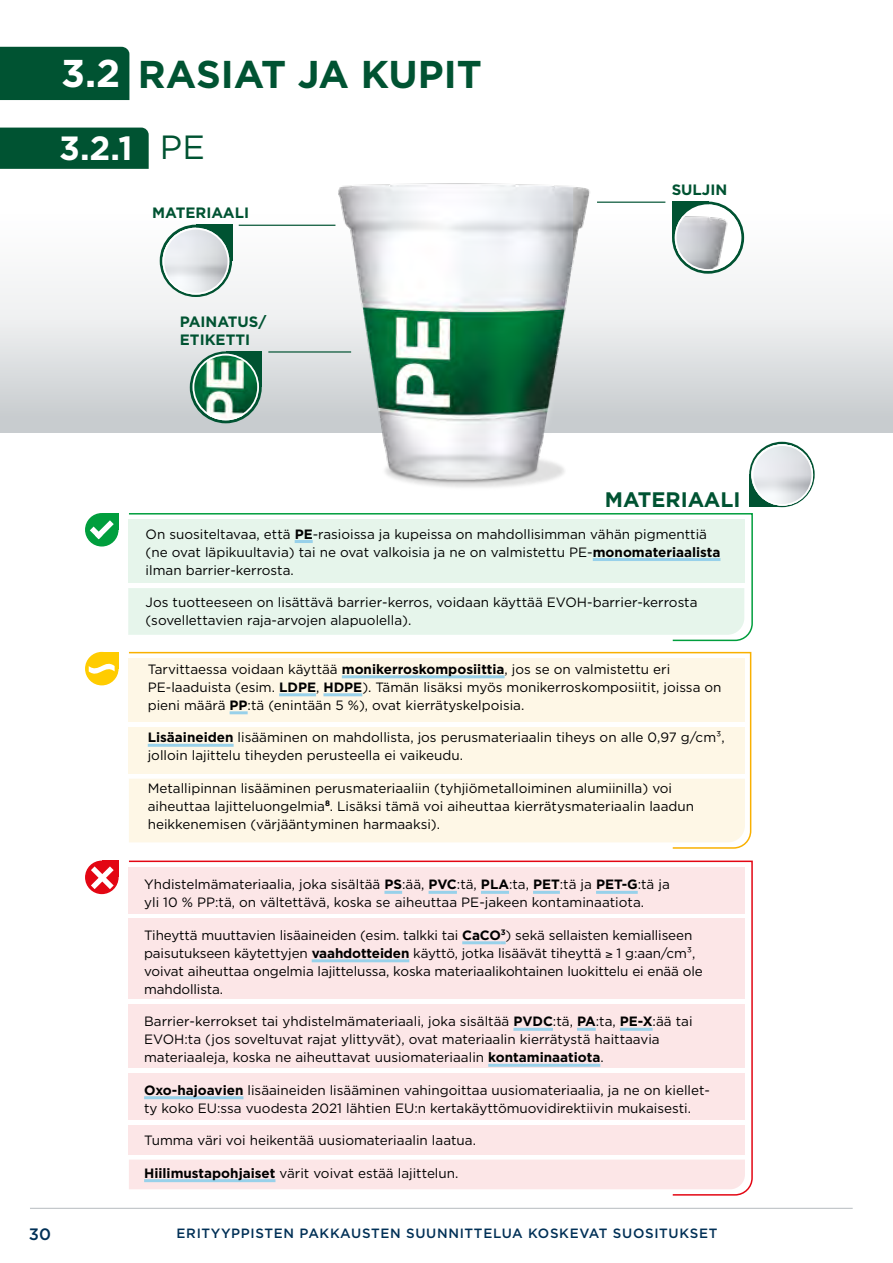
<style>
.page{position:relative;width:893px;height:1263px;background:#fff}
.page>*{position:absolute;margin:0;border:0;box-sizing:border-box;transform-origin:0 0}
.t1{font:700 38.7px "Gotham";color:#005332}
.t2{font:700 33.6px "Gotham";color:#fff}
.t3{font:700 21px "Gotham";color:#005332}
.t4{font:500 16.5px "Gotham";color:#003056}
.t5{font:700 15px/18px "Gotham";color:#005332}
.t6{font:13.5px/18px "Gotham";color:#000}
.t7{font:500 13.5px "Gotham";letter-spacing:.05em;color:#003056}
.s1{color:#fff}
.s2{font-weight:400;color:#005332}
.s3{font-weight:700}
</style>
<div class="page">
<div style="left:0;top:179px;width:893px;height:253px;background:linear-gradient(to bottom,#fff,#ccd0d2)"></div>
<img style="left:285px;top:179px;width:364px;height:309px">
<hr style="left:30px;top:1208px;width:823px;height:1px;background:#bec3c6">
<div style="left:102px;top:513px;width:17px;height:17px;background:#009e3d"></div>
<div style="left:86px;top:514px;width:32px;height:32px;background:#009e3d;border-radius:50%"></div>
<div style="left:85px;top:513px;width:34px;height:33px;border:1px solid #009e3d;border-radius:50%"></div>
<svg style="left:90px;top:520px;width:24px;height:19px"></svg>
<div style="left:102px;top:652px;width:17px;height:17px;background:#fc0"></div>
<div style="left:86px;top:653px;width:32px;height:32px;background:#fc0;border-radius:50%"></div>
<div style="left:85px;top:652px;width:34px;height:33px;border:1px solid #fc0;border-radius:50%"></div>
<svg style="left:89px;top:658px;width:26px;height:21px"></svg>
<div style="left:102px;top:860px;width:17px;height:17px;background:#e30613"></div>
<div style="left:86px;top:861px;width:32px;height:32px;background:#e30613;border-radius:50%"></div>
<div style="left:85px;top:860px;width:34px;height:34px;border:1px solid #e30613;border-radius:50%"></div>
<svg style="left:91px;top:866px;width:23px;height:23px"></svg>
<hr style="left:268px;top:351px;width:83px;height:2px;background:#005332">
<div style="left:226px;top:351px;width:36px;height:36px;background:#005332"></div>
<svg style="left:191px;top:353px;width:69px;height:69px"></svg>
<div style="left:190px;top:351px;width:72px;height:72px;border:3px solid #005332;border-radius:50%"></div>
<img style="left:193px;top:354px;width:66px;height:66px;border-radius:33px">
<div style="left:193px;top:354px;width:66px;height:66px;border:2px solid #fff;border-radius:50%"></div>
<hr style="left:597px;top:202px;width:68px;height:1px;background:#005332">
<div style="left:672px;top:202px;width:36px;height:36px;background:#005332"></div>
<div style="left:672px;top:202px;width:72px;height:72px;border:3px solid #005332;border-radius:50%"></div>
<img style="left:675px;top:204px;width:66px;height:67px;border-radius:33px">
<div style="left:675px;top:204px;width:66px;height:67px;border:2px solid #fff;border-radius:50%"></div>
<hr style="left:239px;top:225px;width:96px;height:1px;background:#005332">
<div style="left:196px;top:225px;width:36px;height:36px;background:#005332"></div>
<div style="left:160px;top:225px;width:72px;height:72px;border:3px solid #005332;border-radius:50%"></div>
<img style="left:162px;top:228px;width:67px;height:67px;border-radius:33px">
<div style="left:162px;top:228px;width:67px;height:67px;border:2px solid #fff;border-radius:50%"></div>
<div style="left:749px;top:474px;width:33px;height:33px;background:#005332"></div>
<div style="left:749px;top:442px;width:66px;height:65px;border:3px solid #005332;border-radius:50%"></div>
<svg style="left:752px;top:444px;width:61px;height:62px"></svg>
<div style="left:752px;top:444px;width:61px;height:62px;border:2px solid #fff;border-radius:50%"></div>
<div style="left:0;top:128px;width:149px;height:41px;background:#005332"></div>
<div style="left:0;top:47px;width:129px;height:53px;background:#005332"></div>
<svg style="left:128px;top:513px;width:625px;height:129px;background:#e5f4eb"></svg>
<svg style="left:128px;top:651px;width:624px;height:198px;background:#fdf7e7"></svg>
<svg style="left:128px;top:860px;width:625px;height:336px;background:#fbe6e8"></svg>
<h1 class="t1" style="left:61px;top:49px;width:422px"><span class="s1">3.2</span> RASIAT JA KUPIT</h1>
<h2 class="t2" style="left:59px;top:126px;width:147px">3.2.1 <span class="s2">PE</span></h2>
<p class="t5" style="left:152px;top:204px;width:98px">MATERIAALI</p>
<p class="t5" style="left:180px;top:313px;width:88px">PAINATUS/<br>ETIKETTI</p>
<p class="t5" style="left:672px;top:180px;width:57px">SULJIN</p>
<p class="t4" style="left:29px;top:1223px;width:24px">30</p>
<h3 class="t3" style="left:605px;top:486px;width:137px">MATERIAALI</h3>
<p class="t6" style="left:146px;top:524px;width:576px">On suositeltavaa, että <span class="s3">PE</span>-rasioissa ja kupeissa on mahdollisimman vähän pigmenttiä (ne ovat läpikuultavia) tai ne ovat valkoisia ja ne on valmistettu PE-<span class="s3">monomateriaalista </span>ilman barrier-kerrosta.</p>
<p class="t6" style="left:146px;top:593px;width:553px">Jos tuotteeseen on lisättävä barrier-kerros, voidaan käyttää EVOH-barrier-kerrosta (sovellettavien raja-arvojen alapuolella).</p>
<p class="t6" style="left:148px;top:660px;width:575px">Tarvittaessa voidaan käyttää <span class="s3">monikerroskomposiittia</span>, jos se on valmistettu eri<br>PE-laaduista (esim. <span class="s3">LDPE</span>, <span class="s3">HDPE</span>). Tämän lisäksi myös monikerroskomposiitit, joissa on pieni määrä <span class="s3">PP</span>:tä (enintään 5 %), ovat kierrätyskelpoisia.</p>
<p class="t6" style="left:148px;top:728px;width:579px"><span class="s3">Lisäaineiden</span> lisääminen on mahdollista, jos perusmateriaalin tiheys on alle 0,97 g/cm³, jolloin lajittelu tiheyden perusteella ei vaikeudu.</p>
<p class="t6" style="left:148px;top:779px;width:548px">Metallipinnan lisääminen perusmateriaaliin (tyhjiömetalloiminen alumiinilla) voi aiheuttaa lajitteluongelmia<sup>8</sup>. Lisäksi tämä voi aiheuttaa kierrätysmateriaalin laadun heikkenemisen (värjääntyminen harmaaksi).</p>
<p class="t6" style="left:144px;top:875px;width:527px">Yhdistelmämateriaalia, joka sisältää <span class="s3">PS</span>:ää, <span class="s3">PVC</span>:tä, <span class="s3">PLA</span>:ta, <span class="s3">PET</span>:tä ja <span class="s3">PET-G</span>:tä ja yli 10 % PP:tä, on vältettävä, koska se aiheuttaa PE-jakeen kontaminaatiota.</p>
<p class="t6" style="left:144px;top:926px;width:560px">Tiheyttä muuttavien lisäaineiden (esim. talkki tai <span class="s3">CaCO</span><sup>3</sup>) sekä sellaisten kemialliseen paisutukseen käytettyjen <span class="s3">vaahdotteiden</span> käyttö, jotka lisäävät tiheyttä ≥ 1 g:aan/cm³, voivat aiheuttaa ongelmia lajittelussa, koska materiaalikohtainen luokittelu ei enää ole mahdollista.</p>
<p class="t6" style="left:144px;top:1012px;width:550px">Barrier-kerrokset tai yhdistelmämateriaali, joka sisältää <span class="s3">PVDC</span>:tä, <span class="s3">PA</span>:ta, <span class="s3">PE-X</span>:ää tai<br>EVOH:ta (jos soveltuvat rajat ylittyvät), ovat materiaalin kierrätystä haittaavia materiaaleja, koska ne aiheuttavat uusiomateriaalin <span class="s3">kontaminaatiota</span>.</p>
<p class="t6" style="left:144px;top:1081px;width:567px"><span class="s3">Oxo-hajoavien</span> lisäaineiden lisääminen vahingoittaa uusiomateriaalia, ja ne on kiellet&shy;ty koko EU:ssa vuodesta 2021 lähtien EU:n kertakäyttömuovidirektiivin mukaisesti.</p>
<p class="t6" style="left:144px;top:1131px;width:333px">Tumma väri voi heikentää uusiomateriaalin laatua.</p>
<p class="t6" style="left:144px;top:1163px;width:316px"><span class="s3">Hiilimustapohjaiset</span> värit voivat estää lajittelun.</p>
<p class="t7" style="left:177px;top:1224px;width:542px">ERITYYPPISTEN PAKKAUSTEN SUUNNITTELUA KOSKEVAT SUOSITUKSET</p>
</div>
